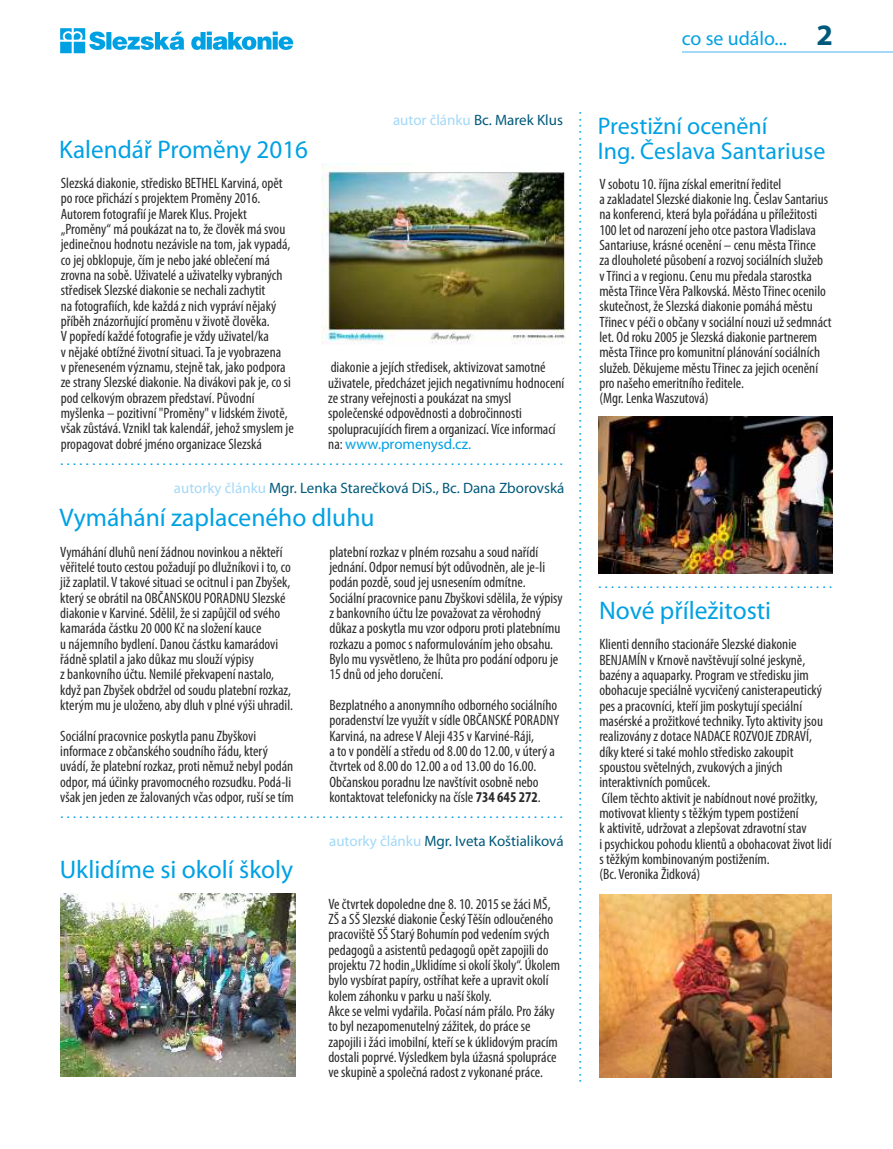
<style>
.page{position:relative;width:893px;height:1149px;background:#fff}
.page>*{position:absolute;margin:0;border:0;box-sizing:border-box;transform-origin:0 0}
.t1{font:25.5px "Myriad Pro";color:#00a1e3}
.t2{font:24px/24.9px "Myriad Pro";color:#00a1e3}
.t3{font:19.8px "Myriad Pro";color:#00a1e3}
.t4{font:15.45px "Arial";color:#00a1e3}
.t5{font:condensed 15px/15.3px "Myriad Pro";color:#2b2929}
.t6{font:15px "Myriad Pro";color:#00597a}
.s1{font-weight:700;font-size:29.7px;color:#00597a}
.s2{color:#a3d9f7}
.s3{font-stretch:normal;color:#00a1e3}
.s4{font-weight:700}
</style>
<div class="page">
<img style="left:321px;top:164px;width:245px;height:180px">
<img style="left:599px;top:417px;width:233px;height:156px">
<svg style="left:60px;top:28px;width:233px;height:25px"></svg>
<hr style="left:682px;top:52px;width:211px;height:1px;background:#a3d9f7">
<img style="left:61px;top:893px;width:234px;height:183px">
<img style="left:599px;top:894px;width:232px;height:183px">
<h3 class="t3" style="left:682px;top:31px;width:153px">co se událo... <span class="s1">2</span></h3>
<h1 class="t1" style="left:59px;top:138px;width:251px">Kalendář Proměny 2016</h1>
<p class="t5" style="left:61px;top:177px;width:235px">Slezská diakonie, středisko BETHEL Karviná, opět po roce přichází s projektem Proměny 2016.<br>Autorem fotografií je Marek Klus. Projekt „Proměny“ má poukázat na to, že člověk má svou jedinečnou hodnotu nezávisle na tom, jak vypadá, co jej obklopuje, čím je nebo jaké oblečení má zrovna na sobě. Uživatelé a uživatelky vybraných středisek Slezské diakonie se nechali zachytit<br>na fotografiích, kde každá z nich vypráví nějaký příběh znázorňující proměnu v životě člověka.<br>V popředí každé fotografie je vždy uživatel/ka<br>v nějaké obtížné životní situaci. Ta je vyobrazena<br>v přeneseném významu, stejně tak, jako podpora ze strany Slezské diakonie. Na divákovi pak je, co si pod celkovým obrazem představí. Původní myšlenka – pozitivní "Proměny" v lidském životě, však zůstává. Vznikl tak kalendář, jehož smyslem je propagovat dobré jméno organizace Slezská</p>
<p class="t6" style="left:393px;top:114px;width:171px"><span class="s2">autor článku</span> Bc. Marek Klus</p>
<p class="t5" style="left:328px;top:361px;width:237px">diakonie a jejích středisek, aktivizovat samotné uživatele, předcházet jejich negativnímu hodnocení ze strany veřejnosti a poukázat na smysl společenské odpovědnosti a dobročinnosti spolupracujících firem a organizací. Více informací na: <span class="s3">www.promenysd.cz.</span></p>
<p class="t4" style="left:60px;top:454px;width:505px">...............................................................................</p>
<p class="t6" style="left:174px;top:481px;width:392px"><span class="s2">autorky článku</span> Mgr. Lenka Starečková DiS., Bc. Dana Zborovská</p>
<h1 class="t1" style="left:60px;top:506px;width:316px">Vymáhání zaplaceného dluhu</h1>
<p class="t5" style="left:60px;top:545px;width:234px">Vymáhání dluhů není žádnou novinkou a někteří věřitelé touto cestou požadují po dlužníkovi i to, co již zaplatil. V takové situaci se ocitnul i pan Zbyšek, který se obrátil na OBČANSKOU PORADNU Slezské diakonie v Karviné. Sdělil, že si zapůjčil od svého kamaráda částku 20 000 Kč na složení kauce<br>u nájemního bydlení. Danou částku kamarádovi řádně splatil a jako důkaz mu slouží výpisy<br>z bankovního účtu. Nemilé překvapení nastalo, když pan Zbyšek obdržel od soudu platební rozkaz, kterým mu je uloženo, aby dluh v plné výši uhradil.</p>
<p class="t5" style="left:60px;top:729px;width:235px">Sociální pracovnice poskytla panu Zbyškovi informace z občanského soudního řádu, který uvádí, že platební rozkaz, proti němuž nebyl podán odpor, má účinky pravomocného rozsudku. Podá-li však jen jeden ze žalovaných včas odpor, ruší se tím</p>
<p class="t5" style="left:329px;top:545px;width:235px">platební rozkaz v plném rozsahu a soud nařídí jednání. Odpor nemusí být odůvodněn, ale je-li podán pozdě, soud jej usnesením odmítne.<br>Sociální pracovnice panu Zbyškovi sdělila, že výpisy z bankovního účtu lze považovat za věrohodný důkaz a poskytla mu vzor odporu proti platebnímu rozkazu a pomoc s naformulováním jeho obsahu.<br>Bylo mu vysvětleno, že lhůta pro podání odporu je 15 dnů od jeho doručení.</p>
<p class="t5" style="left:329px;top:698px;width:231px">Bezplatného a anonymního odborného sociálního poradenství lze využít v sídle OBČANSKÉ PORADNY Karviná, na adrese V Aleji 435 v Karviné-Ráji,<br>a to v pondělí a středu od 8.00 do 12.00, v úterý a čtvrtek od 8.00 do 12.00 a od 13.00 do 16.00.<br>Občanskou poradnu lze navštívit osobně nebo kontaktovat telefonicky na čísle <span class="s4">734 645 272</span>.</p>
<p class="t4" style="left:60px;top:806px;width:505px">...............................................................................</p>
<h1 class="t1" style="left:60px;top:858px;width:235px">Uklidíme si okolí školy</h1>
<p class="t6" style="left:329px;top:834px;width:236px"><span class="s2">autorky článku</span> Mgr. Iveta Koštialiková</p>
<p class="t5" style="left:328px;top:897px;width:233px">Ve čtvrtek dopoledne dne 8. 10. 2015 se žáci MŠ, ZŠ a SŠ Slezské diakonie Český Těšín odloučeného pracoviště SŠ Starý Bohumín pod vedením svých pedagogů a asistentů pedagogů opět zapojili do projektu 72 hodin „Uklidíme si okolí školy“. Úkolem bylo vysbírat papíry, ostříhat keře a upravit okolí kolem záhonku v parku u naší školy.<br>Akce se velmi vydařila. Počasí nám přálo. Pro žáky to byl nezapomenutelný zážitek, do práce se zapojili i žáci imobilní, kteří se k úklidovým pracím dostali poprvé. Výsledkem byla úžasná spolupráce ve skupině a společná radost z vykonané práce.</p>
<p class="t4" style="left:570px;top:1082px;width:973px;rotate:-90deg">........................................................................................................................................................</p>
<h2 class="t2" style="left:598px;top:115px;width:229px">Prestižní ocenění<br>Ing. Česlava Santariuse</h2>
<p class="t5" style="left:599px;top:177px;width:234px">V sobotu 10. října získal emeritní ředitel<br>a zakladatel Slezské diakonie Ing. Česlav Santarius na konferenci, která byla pořádána u příležitosti 100 let od narození jeho otce pastora Vladislava Santariuse, krásné ocenění – cenu města Třince<br>za dlouholeté působení a rozvoj sociálních služeb v Třinci a v regionu. Cenu mu předala starostka města Třince Věra Palkovská. Město Třinec ocenilo skutečnost, že Slezská diakonie pomáhá městu Třinec v péči o občany v sociální nouzi už sedmnáct let. Od roku 2005 je Slezská diakonie partnerem města Třince pro komunitní plánování sociálních služeb. Děkujeme městu Třinec za jejich ocenění pro našeho emeritního ředitele.<br>(Mgr. Lenka Waszutová)</p>
<p class="t4" style="left:598px;top:576px;width:236px">.....................................</p>
<h1 class="t1" style="left:599px;top:600px;width:174px">Nové příležitosti</h1>
<p class="t5" style="left:599px;top:637px;width:234px">Klienti denního stacionáře Slezské diakonie BENJAMÍN v Krnově navštěvují solné jeskyně, bazény a aquaparky. Program ve středisku jim obohacuje speciálně vycvičený canisterapeutický pes a pracovníci, kteří jim poskytují speciální masérské a prožitkové techniky. Tyto aktivity jsou realizovány z dotace NADACE ROZVOJE ZDRAVÍ, díky které si také mohlo středisko zakoupit spoustou světelných, zvukových a jiných interaktivních pomůcek.<br>Cílem těchto aktivit je nabídnout nové prožitky, motivovat klienty s těžkým typem postižení<br>k aktivitě, udržovat a zlepšovat zdravotní stav<br>i psychickou pohodu klientů a obohacovat život lidí s těžkým kombinovaným postižením.<br>(Bc. Veronika Židková)</p>
</div>
